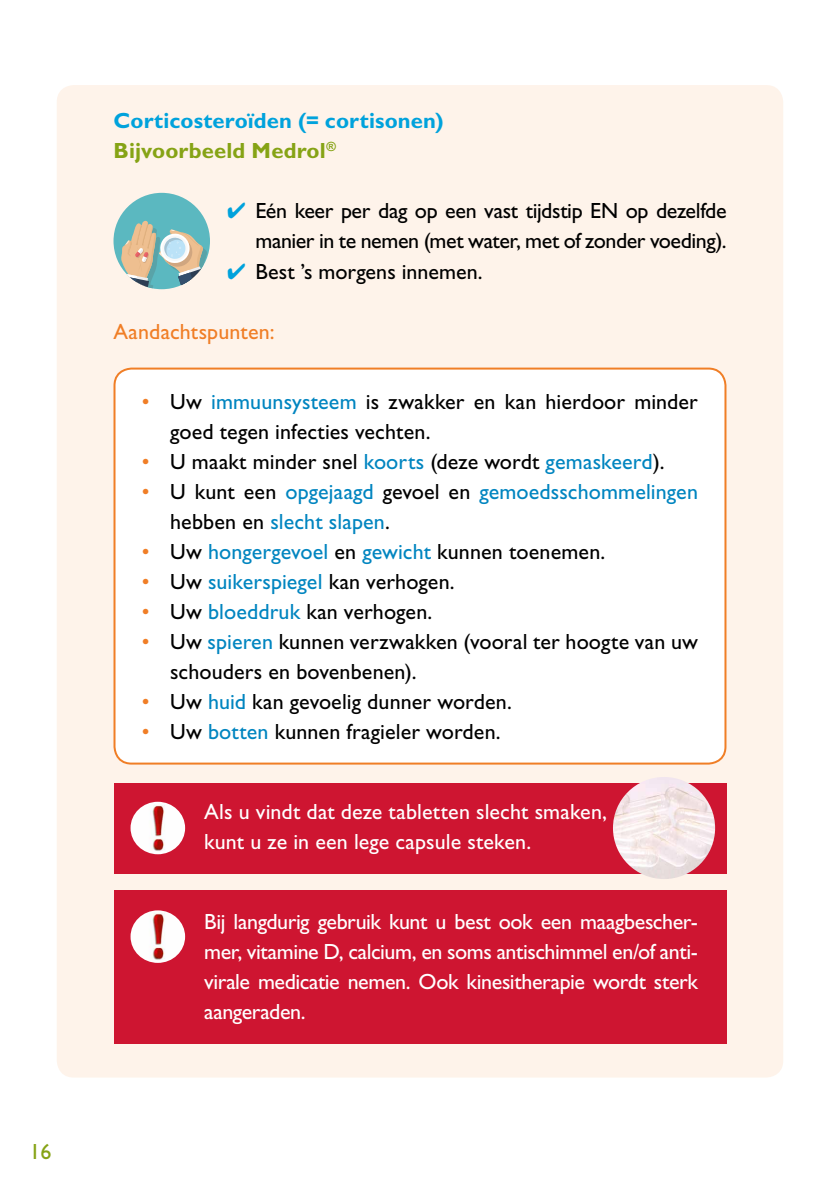
<style>
.page{position:relative;width:840px;height:1191px;background:#fff}
.page>*{position:absolute;margin:0;border:0;box-sizing:border-box;transform-origin:0 0}
.t1{font:22px/30px "Gill Sans Std";letter-spacing:.005em;color:#000}
.t2{font:22px/30px "Gill Sans Std";letter-spacing:-.005em;color:#fff}
.t3{font:22px/30px "Gill Sans Std";letter-spacing:-.02em;color:#000;text-align:right}
.t4{font:22px/30px "Gill Sans Std";letter-spacing:.005em;color:#0085c0}
.t5{font:700 22px/30px "Gill Sans Std";letter-spacing:.005em;color:#00a2dc}
.t6{font:22px "Gill Sans Std";letter-spacing:.005em;color:#f07e26}
.t7{font:22px "Gill Sans Std";color:#86a315}
.s1{color:#86a315}
.s2{color:#00a2dc}
.s3{color:#f07e26}
.s4{color:#0085c0}
.s5{color:#000}
</style>
<div class="page">
<div style="left:57px;top:85px;width:725px;height:992px;background:#fef3ea;border-radius:17px"></div>
<div style="left:113px;top:782px;width:613px;height:91px;background:#ce1531"></div>
<div style="left:113px;top:890px;width:613px;height:153px;background:#ce1531"></div>
<div style="left:114px;top:368px;width:611px;height:395px;background:#fff;border-radius:17px"></div>
<div style="left:113px;top:367px;width:613px;height:397px;border:2px solid #f07e26;border-radius:17px"></div>
<img style="left:130px;top:801px;width:55px;height:53px">
<img style="left:130px;top:910px;width:55px;height:53px">
<div style="left:113px;top:193px;width:97px;height:96px;background:#5bb8c0;border-radius:48px"></div>
<svg style="left:121px;top:220px;width:89px;height:69px"></svg>
<img style="left:612px;top:777px;width:102px;height:102px;border-radius:51px">
<p class="t7" style="left:29px;top:1138px;width:23px">16</p>
<p class="t5" style="left:113px;top:106px;width:331px">Corticosteroïden (= cortisonen)<br><span class="s1">Bijvoorbeeld Medrol</span><sup>®</sup></p>
<p class="t3" style="left:227px;top:196px;width:500px"><span class="s2">✔</span> Eén keer per dag op een vast tijdstip EN op dezelfde manier in te nemen (met water, met of zonder voeding).</p>
<p class="t1" style="left:227px;top:256px;width:257px"><span class="s2">✔</span> Best ’s morgens innemen.</p>
<p class="t6" style="left:113px;top:318px;width:162px">Aandachtspunten:</p>
<p class="t1" style="left:170px;top:386px;width:529px;text-indent:-28px"><span class="s3">•</span> Uw <span class="s4">immuunsysteem</span> is zwakker en kan hierdoor minder goed tegen infecties vechten.</p>
<p class="t1" style="left:142px;top:446px;width:524px"><span class="s3">•</span> U maakt minder snel <span class="s4">koorts</span> (deze wordt <span class="s4">gemaskeerd</span>).</p>
<p class="t4" style="left:170px;top:476px;width:529px;text-indent:-28px"><span class="s3">•</span> <span class="s5">U kunt een</span> opgejaagd <span class="s5">gevoel en</span> gemoedsschommelingen <span class="s5">hebben en</span> slecht slapen<span class="s5">.</span></p>
<p class="t1" style="left:142px;top:536px;width:465px"><span class="s3">•</span> Uw <span class="s4">hongergevoel</span> en <span class="s4">gewicht</span> kunnen toenemen.</p>
<p class="t1" style="left:142px;top:566px;width:314px"><span class="s3">•</span> Uw <span class="s4">suikerspiegel</span> kan verhogen.</p>
<p class="t1" style="left:142px;top:596px;width:292px"><span class="s3">•</span> Uw <span class="s4">bloeddruk</span> kan verhogen.</p>
<p class="t1" style="left:170px;top:626px;width:529px;text-indent:-28px"><span class="s3">•</span> Uw <span class="s4">spieren</span> kunnen verzwakken (vooral ter hoogte van uw schouders en bovenbenen).</p>
<p class="t1" style="left:142px;top:686px;width:371px"><span class="s3">•</span> Uw <span class="s4">huid</span> kan gevoelig dunner worden.</p>
<p class="t1" style="left:142px;top:716px;width:360px"><span class="s3">•</span> Uw <span class="s4">botten</span> kunnen fragieler worden.</p>
<p class="t2" style="left:204px;top:796px;width:404px">Als u vindt dat deze tabletten slecht smaken, kunt u ze in een lege capsule steken.</p>
<p class="t2" style="left:204px;top:906px;width:495px;text-align:justify">Bij langdurig gebruik kunt u best ook een maagbescher&shy;mer, vitamine D, calcium, en soms antischimmel en/of anti&shy;virale medicatie nemen. Ook kinesitherapie wordt sterk aangeraden.</p>
</div>
